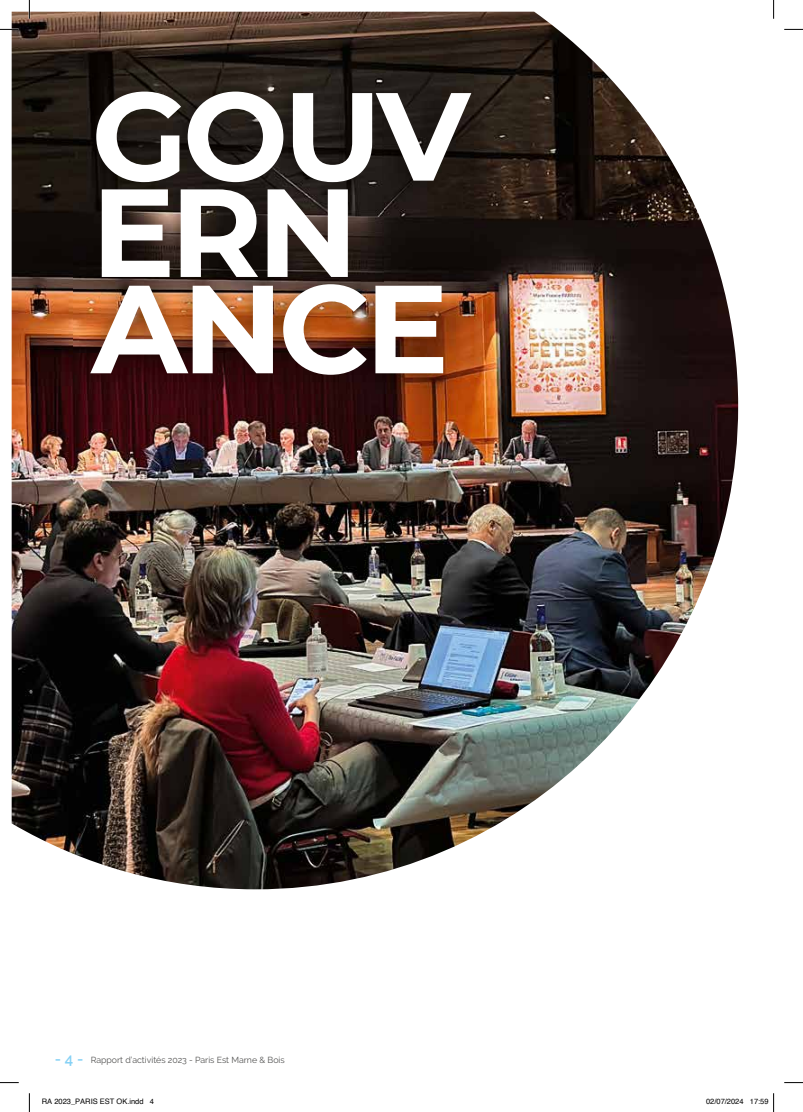
<style>
.page{position:relative;width:803px;height:1112px;background:#fff}
.page>*{position:absolute;margin:0;border:0;box-sizing:border-box;transform-origin:0 0}
.t1{font:700 125px/96.2px "Montserrat";letter-spacing:-.04em;color:#fff}
.t2{font:8.75px "Raleway";color:#525251}
.t3{font:7.5px "Helvetica";color:#000}
.s1{font-weight:600;font-size:15px;color:#85d1f5}
</style>
<div class="page">
<img style="left:12px;top:12px;width:726px;height:877px">
<img style="left:73px;top:73px;width:400px;height:320px">
<svg style="left:0;top:29px;width:19px;height:1px"></svg>
<svg style="left:784px;top:29px;width:19px;height:1px"></svg>
<svg style="left:0;top:1082px;width:19px;height:1px"></svg>
<svg style="left:784px;top:1082px;width:19px;height:1px"></svg>
<svg style="left:29px;top:0;width:1px;height:19px"></svg>
<svg style="left:29px;top:1093px;width:1px;height:18px"></svg>
<svg style="left:773px;top:0;width:1px;height:19px"></svg>
<svg style="left:773px;top:1093px;width:1px;height:18px"></svg>
<h1 class="t1" style="left:173px;top:81px;width:380px">GOUV<br>ERN<br>ANCE</h1>
<h1 class="t1" style="left:91px;top:82px;width:380px">GOUV<br>ERN<br>ANCE</h1>
<p class="t2" style="left:55px;top:1054px;width:231px"><span class="s1">- 4 -</span> Rapport d’activités 2023 - Paris Est Marne &amp; Bois</p>
<p class="t3" style="left:42px;top:1095px;width:114px">RA 2023_PARIS EST OK.indd 4</p>
<p class="t3" style="left:706px;top:1095px;width:64px">02/07/2024 17:59</p>
</div>
